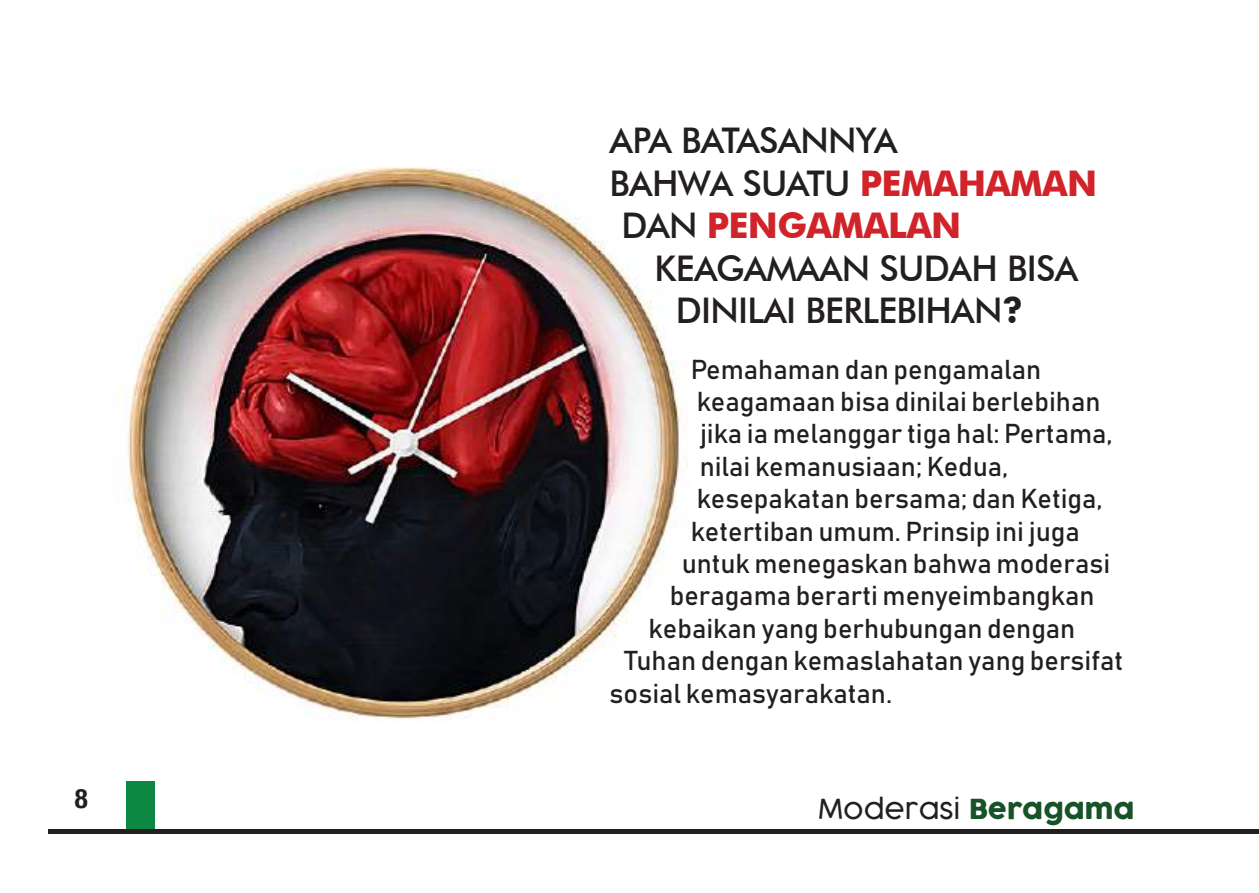
<style>
.page{position:relative;width:1259px;height:893px;background:#fff}
.page>*{position:absolute;margin:0;border:0;box-sizing:border-box;transform-origin:0 0}
.t1{font:500 35.4px "Futura BT";letter-spacing:-.02em;color:#231f20}
.t2{font:700 35.4px "Futura BT";letter-spacing:-.02em;color:#d1232a}
.t3{font:27px "Bahnschrift 400 100";color:#231f20}
.t4{font:300 27px "Cocogoose";color:#231f20}
.t5{font:700 condensed 27px "Helvetica Neue";color:#231f20}
.s1{font-weight:700;color:#d1232a}
.s2{font-weight:500;color:#231f20}
.s3{font-weight:700}
.s4{font-weight:400;color:#185328}
</style>
<div class="page">
<hr style="left:48px;top:829px;width:1211px;height:4px;background:#231f20">
<div style="left:127px;top:782px;width:28px;height:47px;background:#0d8842"></div>
<img style="left:126px;top:167px;width:562px;height:554px">
<p class="t5" style="left:75px;top:776px;width:14px">8</p>
<h1 class="t1" style="left:609px;top:119px;width:289px">APA BATASANNYA</h1>
<h1 class="t1" style="left:609px;top:162px;width:489px">BAHWA SUATU <span class="s1">PEMAHAMAN</span></h1>
<h1 class="t2" style="left:621px;top:204px;width:341px"><span class="s2">DAN</span> PENGAMALAN</h1>
<h1 class="t1" style="left:654px;top:246px;width:425px">KEAGAMAAN SUDAH BISA</h1>
<h1 class="t1" style="left:675px;top:289px;width:349px">DINILAI BERLEBIHAN<span class="s3">?</span></h1>
<p class="t3" style="left:690px;top:352px;width:352px">Pemahaman dan pengamalan</p>
<p class="t3" style="left:696px;top:384px;width:405px">keagamaan bisa dinilai berlebihan</p>
<p class="t3" style="left:699px;top:417px;width:414px">jika ia melanggar tiga hal: Pertama,</p>
<p class="t3" style="left:699px;top:449px;width:310px">nilai kemanusiaan; Kedua,</p>
<p class="t3" style="left:696px;top:482px;width:407px">kesepakatan bersama; dan Ketiga,</p>
<p class="t3" style="left:690px;top:514px;width:390px">ketertiban umum. Prinsip ini juga</p>
<p class="t3" style="left:681px;top:546px;width:430px">untuk menegaskan bahwa moderasi</p>
<p class="t3" style="left:669px;top:579px;width:426px">beragama berarti menyeimbangkan</p>
<p class="t3" style="left:648px;top:611px;width:428px">kebaikan yang berhubungan dengan</p>
<p class="t3" style="left:624px;top:644px;width:500px">Tuhan dengan kemaslahatan yang bersifat</p>
<p class="t3" style="left:609px;top:676px;width:284px">sosial kemasyarakatan.</p>
<p class="t4" style="left:818px;top:790px;width:317px">Moderasi <span class="s4">Beragama</span></p>
</div>
